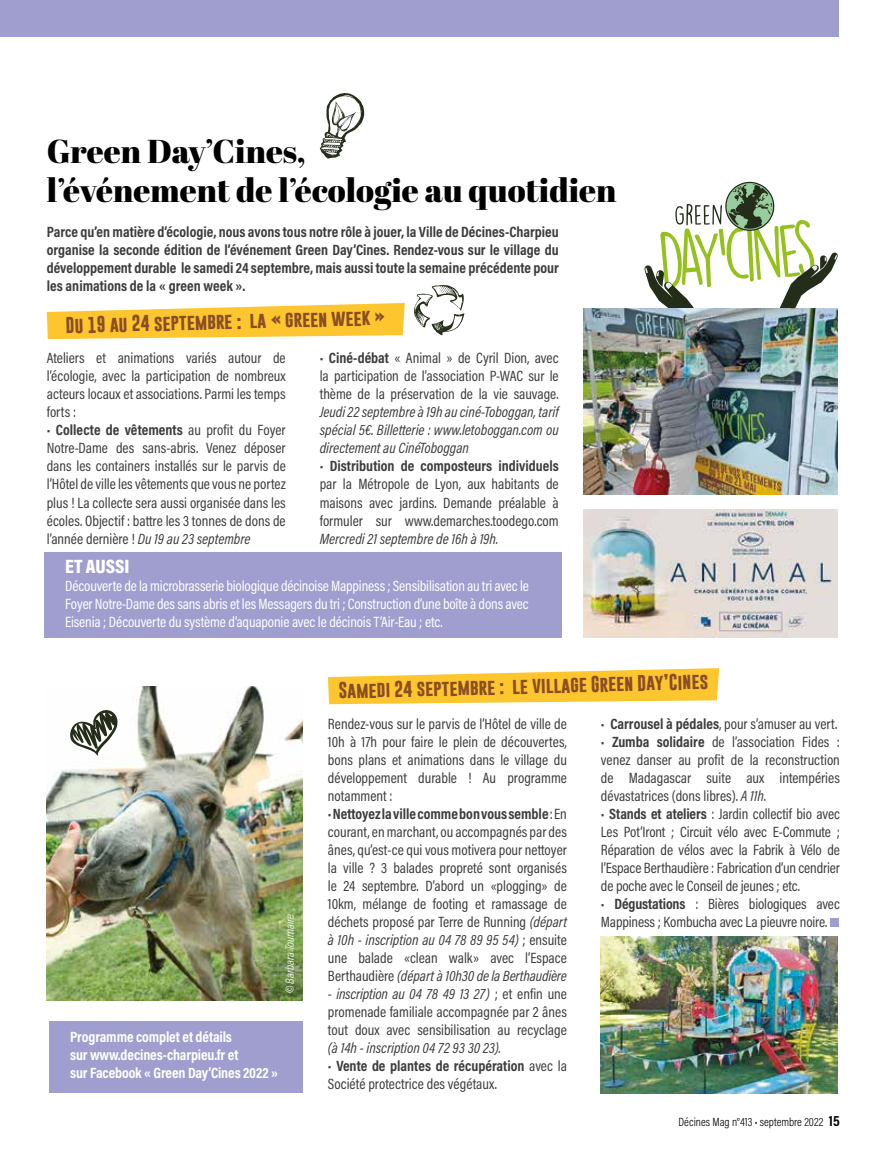
<style>
.page{position:relative;width:893px;height:1149px;background:#fff}
.page>*{position:absolute;margin:0;border:0;box-sizing:border-box;transform-origin:0 0}
.t1{font:33px/39px "Abril Fatface";color:#000}
.t2{font:900 19.5px "Acumin Pro Cond";color:#fff}
.t3{font:700 16.5px "Gobold";color:#8b4d24}
.t4{font:15px/18px "Acumin Pro Cond";color:#3c3c3b;text-align:justify}
.t5{font:700 15px/18px "Acumin Pro Cond";color:#3c3c3b;text-align:justify}
.t6{font:15px/18px "Acumin Pro Cond";letter-spacing:-.01em;color:#fff;text-align:justify}
.t7{font:italic 15px/18px "Acumin Pro Cond";color:#3c3c3b;text-align:justify}
.t8{font:700 15px/18px "Acumin Pro Cond";letter-spacing:-.01em;color:#fff}
.t9{font:300 12px "Acumin Pro Cond";color:#000}
.t10{font:italic 300 12px "Acumin Pro Cond";color:#fff}
.s1{font-weight:700}
.s2{font-style:italic}
.s3{font-weight:700;font-size:15px}
</style>
<div class="page">
<svg style="left:644px;top:182px;width:194px;height:126px"></svg>
<div style="left:0;top:0;width:839px;height:36px;background:#9f9ece"></div>
<div style="left:830px;top:917px;width:8px;height:9px;background:#9f9ece"></div>
<div style="left:44px;top:552px;width:518px;height:85px;background:#9f9ece"></div>
<div style="left:49px;top:1021px;width:254px;height:71px;background:#9f9ece"></div>
<svg style="left:47px;top:303px;width:358px;height:36px"></svg>
<svg style="left:328px;top:668px;width:391px;height:36px"></svg>
<svg style="left:320px;top:93px;width:45px;height:66px"></svg>
<img style="left:584px;top:509px;width:254px;height:128px">
<img style="left:47px;top:686px;width:256px;height:314px">
<img style="left:584px;top:308px;width:254px;height:186px">
<img style="left:601px;top:936px;width:237px;height:157px">
<svg style="left:414px;top:285px;width:50px;height:50px"></svg>
<svg style="left:69px;top:705px;width:50px;height:50px"></svg>
<h1 class="t1" style="left:47px;top:130px;width:571px">Green Day’Cines,<br>l’événement de l’écologie au quotidien</h1>
<p class="t5" style="left:47px;top:222px;width:513px">Parce qu’en matière d’écologie, nous avons tous notre rôle à jouer, la Ville de Décines-Charpieu organise la seconde édition de l’événement Green Day’Cines. Rendez-vous sur le village du développement durable le samedi 24 septembre, mais aussi toute la semaine précédente pour les animations de la « green week ».</p>
<p class="t3" style="left:66px;top:313px;width:321px;rotate:-1deg">Du 19 au 24 septembre : la « green week »</p>
<p class="t4" style="left:47px;top:349px;width:240px">Ateliers et animations variés autour de l’écologie, avec la participation de nombreux acteurs locaux et associations. Parmi les temps forts :</p>
<p class="t4" style="left:47px;top:421px;width:240px">• <span class="s1">Collecte de vêtements</span> au profit du Foyer Notre-Dame des sans-abris. Venez déposer dans les containers installés sur le parvis de l’Hôtel de ville les vêtements que vous ne portez plus ! La collecte sera aussi organisée dans les écoles. Objectif : battre les 3 tonnes de dons de l’année dernière ! <span class="s2">Du 19 au 23 septembre</span></p>
<p class="t4" style="left:320px;top:349px;width:240px">• <span class="s1">Ciné-débat</span> « Animal » de Cyril Dion, avec la participation de l’association P-WAC sur le thème de la préservation de la vie sauvage.</p>
<p class="t7" style="left:320px;top:403px;width:240px">Jeudi 22 septembre à 19h au ciné-Toboggan, tarif spécial 5€. Billetterie : www.letoboggan.com ou directement au CinéToboggan</p>
<p class="t4" style="left:320px;top:457px;width:240px">• <span class="s1">Distribution de composteurs individuels </span>par la Métropole de Lyon, aux habitants de maisons avec jardins. Demande préalable à formuler sur www.demarches.toodego.com</p>
<p class="t7" style="left:320px;top:529px;width:180px">Mercredi 21 septembre de 16h à 19h.</p>
<h2 class="t2" style="left:65px;top:553px;width:66px">ET AUSSI</h2>
<p class="t6" style="left:65px;top:576px;width:465px">Découverte de la microbrasserie biologique décinoise Mappiness ; Sensibilisation au tri avec le Foyer Notre-Dame des sans abris et les Messagers du tri ; Construction d’une boîte à dons avec Eisenia ; Découverte du système d’aquaponie avec le décinois T’Air-Eau ; etc.</p>
<p class="t10" style="left:282px;top:993px;width:81px;rotate:-90deg">© Barbara Tournaire</p>
<p class="t8" style="left:70px;top:1026px;width:209px">Programme complet et détails<br>sur www.decines-charpieu.fr et<br>sur Facebook « Green Day’Cines 2022 »</p>
<p class="t3" style="left:338px;top:678px;width:371px;rotate:-1deg">Samedi 24 septembre : le village Green Day’Cines</p>
<p class="t4" style="left:328px;top:713px;width:240px">Rendez-vous sur le parvis de l’Hôtel de ville de 10h à 17h pour faire le plein de découvertes, bons plans et animations dans le village du développement durable ! Au programme notamment :</p>
<p class="t4" style="left:328px;top:803px;width:240px">• <span class="s1">Nettoyez la ville comme bon vous semble</span> : En courant, en marchant, ou accompagnés par des ânes, qu’est-ce qui vous motivera pour nettoyer la ville ? 3 balades propreté sont organisés le 24 septembre. D’abord un «plogging» de 10km, mélange de footing et ramassage de déchets proposé par Terre de Running <span class="s2">(départ à 10h - inscription au 04 78 89 95 54)</span> ; ensuite une balade «clean walk» avec l’Espace Berthaudière <span class="s2">(départ à 10h30 de la Berthaudière</span></p>
<p class="t4" style="left:328px;top:983px;width:240px"><span class="s2">- inscription au 04 78 49 13 27)</span> ; et enfin une promenade familiale accompagnée par 2 ânes tout doux avec sensibilisation au recyclage</p>
<p class="t7" style="left:328px;top:1037px;width:175px">(à 14h - inscription 04 72 93 30 23).</p>
<p class="t4" style="left:328px;top:1055px;width:240px">• <span class="s1">Vente de plantes de récupération</span> avec la<br>Société protectrice des végétaux.</p>
<p class="t4" style="left:601px;top:713px;width:238px">• <span class="s1">Carrousel à pédales</span>, pour s’amuser au vert.</p>
<p class="t4" style="left:601px;top:731px;width:240px">• <span class="s1">Zumba solidaire</span> de l’association Fides : venez danser au profit de la reconstruction de Madagascar suite aux intempéries dévastatrices (dons libres). <span class="s2">A 11h</span>.</p>
<p class="t4" style="left:601px;top:803px;width:240px">• <span class="s1">Stands et ateliers</span> : Jardin collectif bio avec Les Pot’Iront ; Circuit vélo avec E-Commute ; Réparation de vélos avec la Fabrik à Vélo de l’Espace Berthaudière : Fabrication d’un cendrier de poche avec le Conseil de jeunes ; etc.</p>
<p class="t4" style="left:601px;top:893px;width:240px">• <span class="s1">Dégustations</span> : Bières biologiques avec<br>Mappiness ; Kombucha avec La pieuvre noire.</p>
<p class="t9" style="left:678px;top:1114px;width:163px">Décines Mag n°413 • septembre 2022 <span class="s3">15</span></p>
</div>
